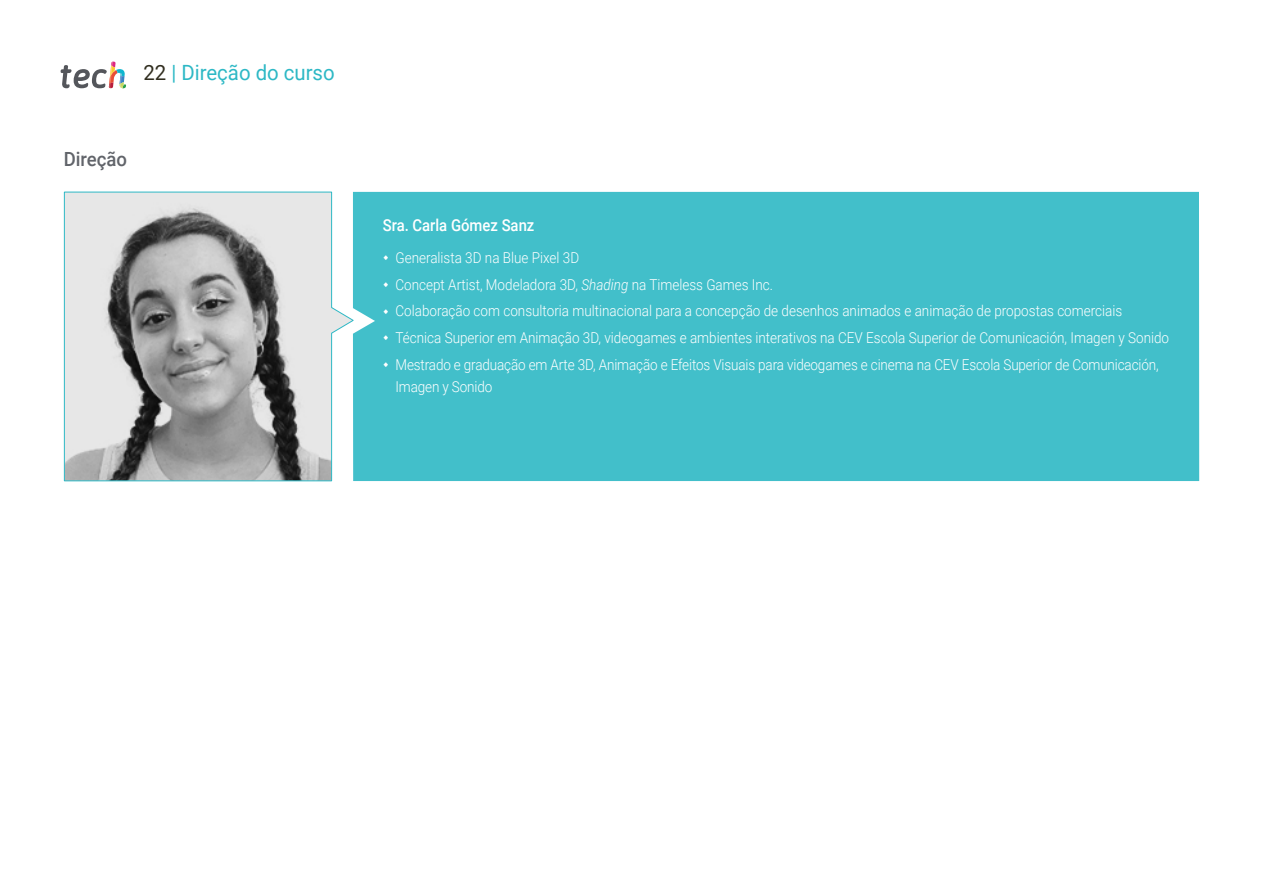
<style>
.page{position:relative;width:1263px;height:893px;background:#fff}
.page>*{position:absolute;margin:0;border:0;box-sizing:border-box;transform-origin:0 0}
.t1{font:21px "Roboto";color:#2db8c5}
.t2{font:500 19.5px "Roboto";color:#61646a;scale:.95 1}
.t3{font:500 16.5px "Roboto";color:#fff;scale:.9 1}
.t4{font:300 15px/26.7px "Roboto";color:#fff;scale:.9 1}
.s1{color:#312e20}
.s2{font-style:italic}
</style>
<div class="page">
<div style="left:354px;top:192px;width:845px;height:289px;background:#42bfca"></div>
<svg style="left:64px;top:192px;width:290px;height:289px;background:#afb4b4"></svg>
<svg style="left:61px;top:62px;width:65px;height:27px"></svg>
<svg style="left:384px;top:255px;width:4px;height:5px"></svg>
<svg style="left:384px;top:282px;width:4px;height:5px"></svg>
<svg style="left:384px;top:309px;width:4px;height:5px"></svg>
<svg style="left:384px;top:335px;width:4px;height:5px"></svg>
<svg style="left:384px;top:362px;width:4px;height:5px"></svg>
<h1 class="t1" style="left:144px;top:57px;width:193px"><span class="s1">22</span> | Direção do curso</h1>
<h2 class="t2" style="left:64px;top:145px;width:68px">Direção</h2>
<p class="t3" style="left:383px;top:214px;width:170px">Sra. Carla Gómez Sanz</p>
<p class="t4" style="left:395px;top:244px;width:861px">Generalista 3D na Blue Pixel 3D<br>Concept Artist, Modeladora 3D, <span class="s2">Shading</span> na Timeless Games Inc.<br>Colaboração com consultoria multinacional para a concepção de desenhos animados e animação de propostas comerciais Técnica Superior em Animação 3D, videogames e ambientes interativos na CEV Escola Superior de Comunicación, Imagen y Sonido Mestrado e graduação em Arte 3D, Animação e Efeitos Visuais para videogames e cinema na CEV Escola Superior de Comunicación,</p>
<p class="t4" style="left:395px;top:373px;width:109px">Imagen y Sonido</p>
</div>
